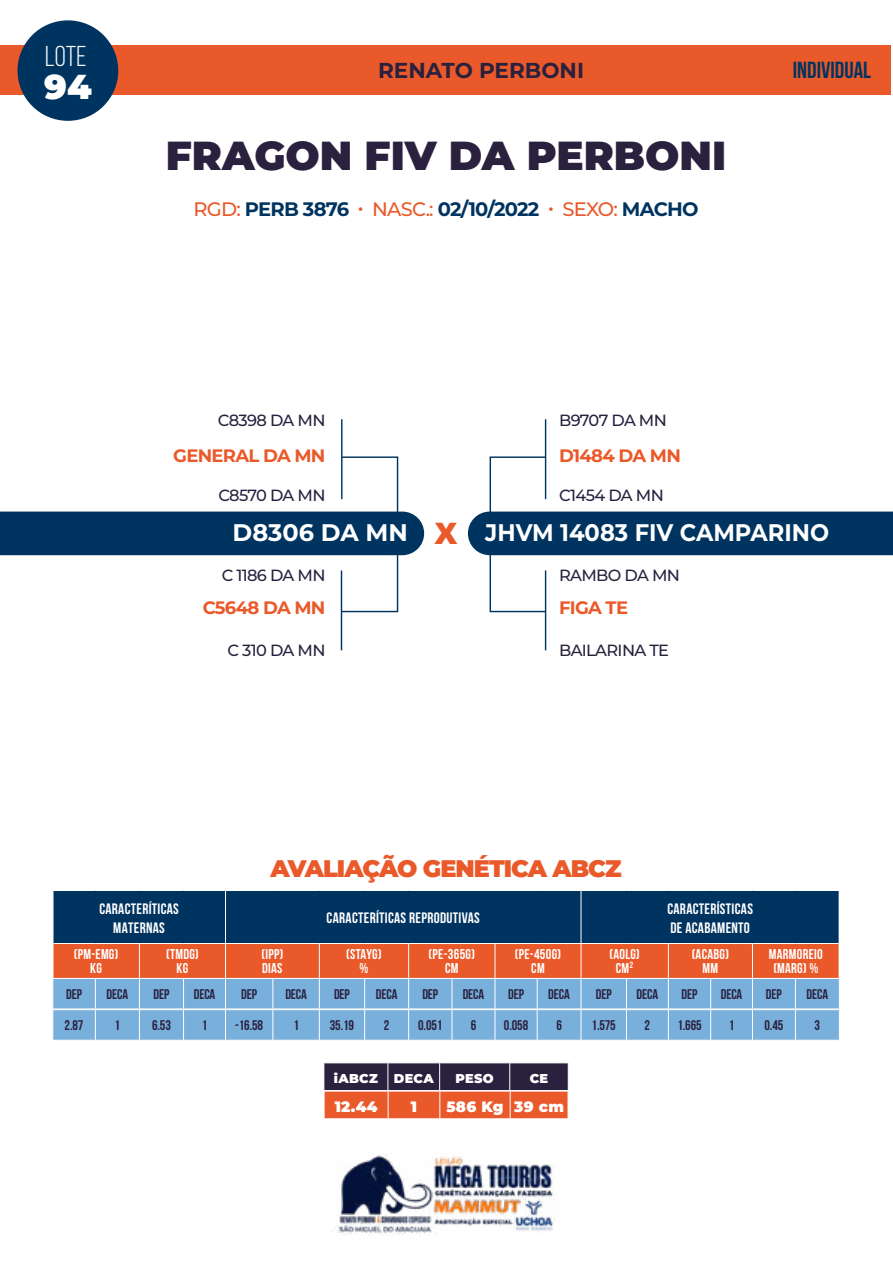
<style>
.page{position:relative;width:893px;height:1263px;background:#fff}
.page>*{position:absolute;margin:0;border:0;box-sizing:border-box;transform-origin:0 0}
.t1{font:900 40.5px "Montserrat";color:#29213e}
.t2{font:900 34.5px "Montserrat";color:#fff}
.t3{font:28.65px "Bebas Neue";color:#fff}
.t4{font:900 24px "Montserrat";letter-spacing:-.04em;color:#ea5929}
.t5{font:700 24px "Montserrat";color:#fff;scale:.94 1}
.t6{font:700 24px "Montserrat";color:#fff}
.t7{font:700 23.25px "Bebas Neue";color:#003460}
.t8{font:700 21.6px "Montserrat";color:#29213e}
.t9{font:700 19.5px "Montserrat";letter-spacing:-.04em;color:#003460}
.t10{font:700 18px "Montserrat";letter-spacing:-.04em;color:#ea5929}
.t11{font:500 16.2px "Montserrat";letter-spacing:-.04em;color:#29213e}
.t12{font:700 15.15px/18.1px "Bebas Neue";letter-spacing:.02em;color:#fff;text-align:center}
.t13{font:900 15px "Montserrat";letter-spacing:.02em;color:#fff}
.t14{font:700 14.25px/14.2px "Bebas Neue";letter-spacing:.02em;color:#fff;text-align:center}
.t15{font:700 13.95px "Bebas Neue";letter-spacing:-.01em;color:#29213e}
.t16{font:900 12.9px "Montserrat";letter-spacing:.02em;color:#fff}
.s1{font-weight:500;color:#ea5929}
.s2{font-family:"Arial";font-weight:900;font-size:29.55px;color:#ea5929}
</style>
<div class="page">
<div style="left:1px;top:45px;width:890px;height:49px;background:#ea5929"></div>
<div style="left:17px;top:20px;width:101px;height:101px;background:#003460;border-radius:50%"></div>
<img style="left:331px;top:1155px;width:224px;height:79px">
<svg style="left:52px;top:890px;width:788px;height:150px;background:#6d7389"></svg>
<hr style="left:52px;top:1009px;width:43px;height:1px;background:#fff">
<hr style="left:52px;top:1010px;width:1px;height:30px;background:#fff">
<hr style="left:95px;top:1009px;width:44px;height:1px;background:#fff">
<hr style="left:95px;top:1010px;width:1px;height:30px;background:#fff">
<hr style="left:139px;top:1009px;width:45px;height:1px;background:#fff">
<hr style="left:139px;top:1010px;width:1px;height:30px;background:#fff">
<hr style="left:184px;top:1009px;width:41px;height:1px;background:#fff">
<hr style="left:183px;top:1010px;width:1px;height:30px;background:#fff">
<hr style="left:225px;top:1009px;width:48px;height:1px;background:#fff">
<hr style="left:225px;top:1010px;width:1px;height:30px;background:#fff">
<hr style="left:273px;top:1009px;width:46px;height:1px;background:#fff">
<hr style="left:272px;top:1010px;width:1px;height:30px;background:#fff">
<hr style="left:319px;top:1009px;width:46px;height:1px;background:#fff">
<hr style="left:319px;top:1010px;width:1px;height:30px;background:#fff">
<hr style="left:365px;top:1009px;width:44px;height:1px;background:#fff">
<hr style="left:364px;top:1010px;width:1px;height:30px;background:#fff">
<hr style="left:409px;top:1009px;width:43px;height:1px;background:#fff">
<hr style="left:408px;top:1010px;width:1px;height:30px;background:#fff">
<hr style="left:452px;top:1009px;width:43px;height:1px;background:#fff">
<hr style="left:452px;top:1010px;width:1px;height:30px;background:#fff">
<hr style="left:495px;top:1009px;width:42px;height:1px;background:#fff">
<hr style="left:495px;top:1010px;width:1px;height:30px;background:#fff">
<hr style="left:537px;top:1009px;width:44px;height:1px;background:#fff">
<hr style="left:537px;top:1010px;width:1px;height:30px;background:#fff">
<hr style="left:581px;top:1009px;width:45px;height:1px;background:#fff">
<hr style="left:581px;top:1010px;width:1px;height:30px;background:#fff">
<hr style="left:626px;top:1009px;width:42px;height:1px;background:#fff">
<hr style="left:626px;top:1010px;width:1px;height:30px;background:#fff">
<hr style="left:668px;top:1009px;width:43px;height:1px;background:#fff">
<hr style="left:668px;top:1010px;width:1px;height:30px;background:#fff">
<hr style="left:711px;top:1009px;width:41px;height:1px;background:#fff">
<hr style="left:710px;top:1010px;width:1px;height:30px;background:#fff">
<hr style="left:752px;top:1009px;width:43px;height:1px;background:#fff">
<hr style="left:752px;top:1010px;width:1px;height:30px;background:#fff">
<hr style="left:795px;top:1009px;width:45px;height:1px;background:#fff">
<hr style="left:795px;top:1010px;width:1px;height:30px;background:#fff">
<hr style="left:839px;top:1010px;width:1px;height:30px;background:#fff">
<svg style="left:324px;top:1063px;width:245px;height:56px;background:#904940"></svg>
<hr style="left:324px;top:1118px;width:64px;height:1px;background:#fff">
<div style="left:490px;top:456px;width:56px;height:156px;border:1px solid #003460"></div>
<div style="left:341px;top:456px;width:57px;height:156px;border:1px solid #003460"></div>
<hr style="left:341px;top:419px;width:1px;height:80px;background:#003460">
<hr style="left:341px;top:570px;width:1px;height:80px;background:#003460">
<hr style="left:545px;top:419px;width:1px;height:80px;background:#003460">
<hr style="left:545px;top:570px;width:1px;height:80px;background:#003460">
<div style="left:0;top:512px;width:424px;height:43px;background:#003460"></div>
<div style="left:468px;top:512px;width:425px;height:43px;background:#003460"></div>
<h3 class="t3" style="left:45px;top:41px;width:43px">Lote</h3>
<h2 class="t2" style="left:44px;top:61px;width:49px">94</h2>
<h3 class="t8" style="left:378px;top:54px;width:207px">RENATO PERBONI</h3>
<h1 class="t1" style="left:166px;top:125px;width:562px">FRAGON FIV DA PERBONI</h1>
<h3 class="t9" style="left:193px;top:195px;width:507px"><span class="s1">RGD:</span> PERB 3876 <span class="s1">• NASC.:</span> 02/10/2022 <span class="s1">• SEXO:</span> MACHO</h3>
<h3 class="t7" style="left:793px;top:57px;width:80px">INDIVIDUAL</h3>
<p class="t11" style="left:218px;top:409px;width:109px">C8398 DA MN</p>
<p class="t11" style="left:559px;top:409px;width:109px">B9707 DA MN</p>
<p class="t10" style="left:173px;top:442px;width:154px">GENERAL DA MN</p>
<p class="t10" style="left:559px;top:442px;width:123px">D1484 DA MN</p>
<p class="t11" style="left:218px;top:484px;width:109px">C8570 DA MN</p>
<p class="t11" style="left:559px;top:484px;width:106px">C1454 DA MN</p>
<h3 class="t6" style="left:233px;top:515px;width:226px">D8306 DA MN <span class="s2">X</span></h3>
<h3 class="t5" style="left:485px;top:515px;width:367px">JHVM 14083 FIV CAMPARINO</h3>
<p class="t11" style="left:222px;top:564px;width:105px">C 1186 DA MN</p>
<p class="t11" style="left:559px;top:564px;width:122px">RAMBO DA MN</p>
<p class="t10" style="left:203px;top:594px;width:124px">C5648 DA MN</p>
<p class="t10" style="left:559px;top:594px;width:71px">FIGA TE</p>
<p class="t11" style="left:227px;top:639px;width:100px">C 310 DA MN</p>
<p class="t11" style="left:559px;top:639px;width:112px">BAILARINA TE</p>
<h3 class="t4" style="left:270px;top:850px;width:353px">AVALIAÇÃO GENÉTICA ABCZ</h3>
<p class="t12" style="left:99px;top:900px;width:81px">CARACTERÍTICAS<br>MATERNAS</p>
<p class="t12" style="left:327px;top:909px;width:155px">CARACTERÍTICAS REPRODUTIVAS</p>
<p class="t12" style="left:667px;top:900px;width:87px;text-align:left">CARACTERÍSTICAS<br>DE ACABAMENTO</p>
<p class="t14" style="left:74px;top:947px;width:46px">(PM-EMG)<br>KG</p>
<p class="t14" style="left:166px;top:947px;width:34px">(TMDG)<br>KG</p>
<p class="t14" style="left:261px;top:947px;width:23px;text-align:left">(IPP)<br>DIAS</p>
<p class="t14" style="left:346px;top:947px;width:37px">(STAYG) %</p>
<p class="t14" style="left:429px;top:947px;width:48px">(PE-365G)<br>CM</p>
<p class="t14" style="left:515px;top:947px;width:48px">(PE-450G)<br>CM</p>
<p class="t14" style="left:609px;top:947px;width:32px">(AOLG)<br>CM²</p>
<p class="t14" style="left:692px;top:947px;width:39px">(ACABG)<br>MM</p>
<p class="t14" style="left:769px;top:947px;width:56px">MARMOREIO (MARG) %</p>
<p class="t15" style="left:66px;top:986px;width:17px">DEP</p>
<p class="t15" style="left:107px;top:986px;width:23px">DECA</p>
<p class="t15" style="left:154px;top:986px;width:17px">DEP</p>
<p class="t15" style="left:194px;top:986px;width:23px">DECA</p>
<p class="t15" style="left:241px;top:986px;width:17px">DEP</p>
<p class="t15" style="left:285px;top:986px;width:23px">DECA</p>
<p class="t15" style="left:334px;top:986px;width:17px">DEP</p>
<p class="t15" style="left:376px;top:986px;width:23px">DECA</p>
<p class="t15" style="left:422px;top:986px;width:17px">DEP</p>
<p class="t15" style="left:463px;top:986px;width:23px">DECA</p>
<p class="t15" style="left:508px;top:986px;width:17px">DEP</p>
<p class="t15" style="left:548px;top:986px;width:23px">DECA</p>
<p class="t15" style="left:596px;top:986px;width:17px">DEP</p>
<p class="t15" style="left:637px;top:986px;width:23px">DECA</p>
<p class="t15" style="left:681px;top:986px;width:17px">DEP</p>
<p class="t15" style="left:721px;top:986px;width:23px">DECA</p>
<p class="t15" style="left:766px;top:986px;width:17px">DEP</p>
<p class="t15" style="left:807px;top:986px;width:23px">DECA</p>
<p class="t15" style="left:65px;top:1018px;width:20px">2.87</p>
<p class="t15" style="left:115px;top:1018px;width:7px">1</p>
<p class="t15" style="left:152px;top:1018px;width:20px">6.53</p>
<p class="t15" style="left:202px;top:1018px;width:7px">1</p>
<p class="t15" style="left:235px;top:1018px;width:29px">-16.58</p>
<p class="t15" style="left:293px;top:1018px;width:7px">1</p>
<p class="t15" style="left:330px;top:1018px;width:26px">35.19</p>
<p class="t15" style="left:384px;top:1018px;width:7px">2</p>
<p class="t15" style="left:418px;top:1018px;width:26px">0.051</p>
<p class="t15" style="left:471px;top:1018px;width:7px">6</p>
<p class="t15" style="left:504px;top:1018px;width:26px">0.058</p>
<p class="t15" style="left:556px;top:1018px;width:7px">6</p>
<p class="t15" style="left:592px;top:1018px;width:26px">1.575</p>
<p class="t15" style="left:645px;top:1018px;width:7px">2</p>
<p class="t15" style="left:677px;top:1018px;width:26px">1.665</p>
<p class="t15" style="left:729px;top:1018px;width:7px">1</p>
<p class="t15" style="left:764px;top:1018px;width:20px">0.45</p>
<p class="t15" style="left:815px;top:1018px;width:7px">3</p>
<p class="t16" style="left:334px;top:1069px;width:45px">iABCZ</p>
<p class="t16" style="left:394px;top:1069px;width:41px">DECA</p>
<p class="t16" style="left:456px;top:1069px;width:40px">PESO</p>
<p class="t16" style="left:530px;top:1069px;width:20px">CE</p>
<p class="t13" style="left:335px;top:1095px;width:44px">12.44</p>
<p class="t13" style="left:411px;top:1095px;width:8px">1</p>
<p class="t13" style="left:446px;top:1095px;width:119px">586 Kg 39 cm</p>
</div>
